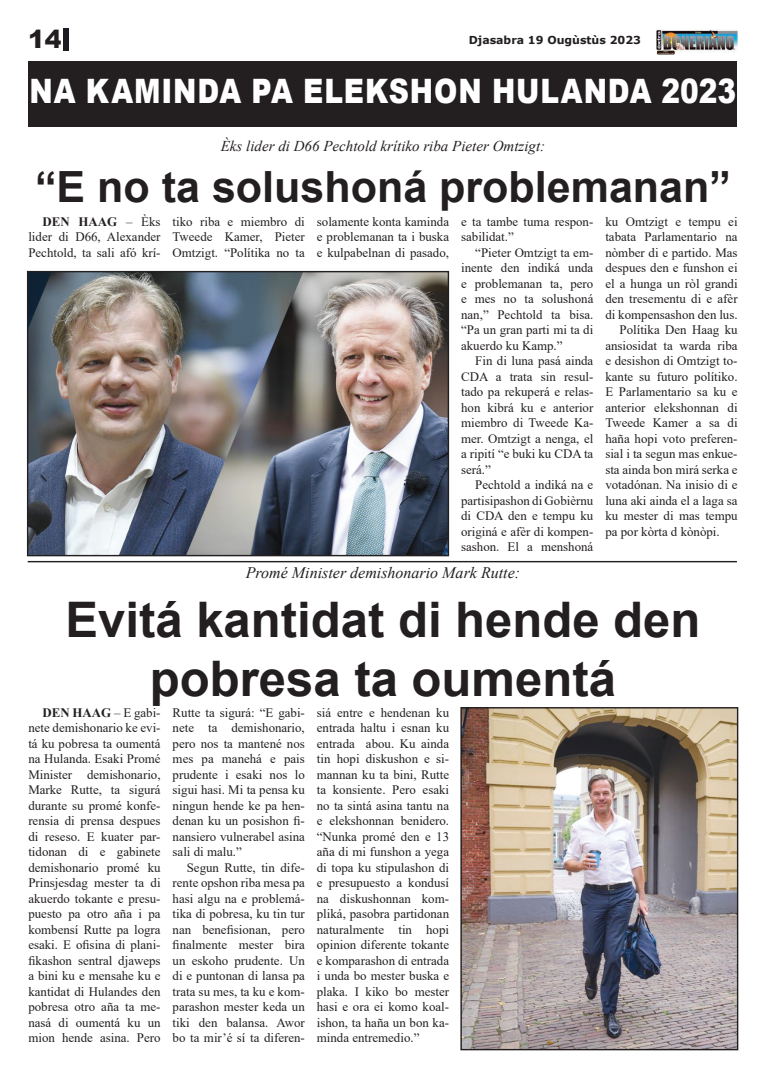
<style>
.page{position:relative;width:766px;height:1078px;background:#fff}
.page>*{position:absolute;margin:0;border:0;box-sizing:border-box;transform-origin:0 0}
.t1{font:700 49px/58.8px "Arial";color:#231f20;text-align:center}
.t2{font:700 43px "Arial";color:#231f20}
.t3{font:900 33.6px "Arial";letter-spacing:.03em;color:#fff;scale:.83 1}
.t4{font:900 25px "Arial";color:#231f20}
.t5{font:italic 16px "Times New Roman";color:#231f20}
.t6{font:italic 15px "Times New Roman";color:#231f20}
.t7{font:12.9px/15.5px "Times New Roman";color:#231f20;text-align:justify}
.t8{font:12px "Minion Pro";color:#231f20}
.t9{font:700 11px "Verdana";color:#231f20}
.s1{font-weight:700}
</style>
<div class="page">
<div style="left:63px;top:28px;width:6px;height:22px;background:#1c1d22"></div>
<img style="left:656px;top:29px;width:81px;height:25px">
<div style="left:28px;top:61px;width:709px;height:66px;background:#231f20"></div>
<img style="left:29px;top:273px;width:418px;height:281px">
<div style="left:27px;top:271px;width:422px;height:285px;border:1px solid #231f20"></div>
<hr style="left:28px;top:561px;width:708px;height:1px;background:#231f20">
<img style="left:462px;top:709px;width:274px;height:339px">
<div style="left:460px;top:707px;width:278px;height:343px;border:1px solid #231f20"></div>
<h3 class="t4" style="left:28px;top:21px;width:35px">14</h3>
<p class="t9" style="left:468px;top:32px;width:174px">Djasabra 19 Ougùstùs 2023</p>
<h3 class="t3" style="left:29px;top:66px;width:852px">NA KAMINDA PA ELEKSHON HULANDA 2023</h3>
<p class="t8" style="left:379px;top:86px;width:8px">+</p>
<p class="t6" style="left:221px;top:135px;width:326px">Èks lider di D66 Pechtold krítiko riba Pieter Omtzigt:</p>
<h2 class="t2" style="left:35px;top:157px;width:697px">“E no ta solushoná problemanan”</h2>
<p class="t7" style="left:172px;top:213px;width:134px">tiko riba e miembro di Tweede Kamer, Pieter Omtzigt. “Polítika no ta</p>
<p class="t7" style="left:317px;top:213px;width:134px">solamente konta kaminda e problemanan ta i buska e kulpabelnan di pasado,</p>
<p class="t7" style="left:461px;top:213px;width:134px">e ta tambe tuma respon&shy;sabilidat.”</p>
<p class="t7" style="left:28px;top:213px;width:134px;text-indent:14px"><span class="s1">DEN HAAG</span> – Èks lider di D66, Alexander Pechtold, ta sali afó krí-</p>
<p class="t7" style="left:605px;top:213px;width:134px">ku Omtzigt e tempu ei</p>
<p class="t7" style="left:605px;top:229px;width:134px">tabata Parlamentario na</p>
<p class="t7" style="left:605px;top:244px;width:134px">nòmber di e partido. Mas</p>
<p class="t7" style="left:605px;top:260px;width:134px">despues den e funshon ei</p>
<p class="t7" style="left:605px;top:275px;width:134px">el a hunga un ròl grandi</p>
<p class="t7" style="left:605px;top:291px;width:134px">den tresementu di e afèr</p>
<p class="t7" style="left:605px;top:306px;width:134px">di kompensashon den lus.</p>
<p class="t7" style="left:619px;top:322px;width:119px">Polítika Den Haag ku</p>
<p class="t7" style="left:605px;top:337px;width:134px">ansiosidat ta warda riba</p>
<p class="t7" style="left:605px;top:353px;width:134px">e desishon di Omtzigt to-</p>
<p class="t7" style="left:605px;top:368px;width:134px">kante su futuro polítiko.</p>
<p class="t7" style="left:605px;top:384px;width:134px">E Parlamentario sa ku e</p>
<p class="t7" style="left:605px;top:399px;width:134px">anterior elekshonnan di</p>
<p class="t7" style="left:605px;top:415px;width:134px">Tweede Kamer a sa di</p>
<p class="t7" style="left:605px;top:430px;width:134px">haña hopi voto preferen-</p>
<p class="t7" style="left:605px;top:446px;width:134px">sial i ta segun mas enkue-</p>
<p class="t7" style="left:605px;top:461px;width:134px">sta ainda bon mirá serka e</p>
<p class="t7" style="left:605px;top:476px;width:134px">votadónan. Na inisio di e</p>
<p class="t7" style="left:605px;top:492px;width:134px">luna aki ainda el a laga sa</p>
<p class="t7" style="left:605px;top:507px;width:134px">ku mester di mas tempu</p>
<p class="t7" style="left:605px;top:523px;width:116px">pa por kòrta d kònòpi.</p>
<p class="t7" style="left:461px;top:244px;width:134px;text-indent:14px">“Pieter Omtzigt ta em&shy;inente den indiká unda e problemanan ta, pero e mes no ta solushoná nan,” Pechtold ta bisa. “Pa un gran parti mi ta di akuerdo ku Kamp.”</p>
<p class="t7" style="left:461px;top:353px;width:134px;text-indent:14px">Fin di luna pasá ainda CDA a trata sin resul&shy;tado pa rekuperá e relas&shy;hon kibrá ku e anterior miembro di Tweede Ka&shy;mer. Omtzigt a nenga, el a ripití “e buki ku CDA ta será.”</p>
<p class="t7" style="left:461px;top:476px;width:134px;text-indent:14px">Pechtold a indiká na e partisipashon di Gobièrnu di CDA den e tempu ku originá e afèr di kompen&shy;sashon. El a menshoná</p>
<p class="t5" style="left:246px;top:561px;width:276px">Promé Minister demishonario Mark Rutte:</p>
<h1 class="t1" style="left:65px;top:590px;width:636px">Evitá kantidat di hende den pobresa ta oumentá</h1>
<p class="t7" style="left:172px;top:704px;width:134px">Rutte ta sigurá: “E gabi&shy;nete ta demishonario, pero nos ta mantené nos mes pa manehá e pais prudente i esaki nos lo sigui hasi. Mi ta pensa ku ningun hende ke pa hen&shy;denan ku un posishon fi&shy;nansiero vulnerabel asina sali di malu.”</p>
<p class="t7" style="left:172px;top:858px;width:134px;text-indent:14px">Segun Rutte, tin dife&shy;rente opshon riba mesa pa hasi algu na e problemá&shy;tika di pobresa, ku tin tur nan benefisionan, pero finalmente mester bira un eskoho prudente. Un di e puntonan di lansa pa trata su mes, ta ku e kom&shy;parashon mester keda un tiki den balansa. Awor bo ta mir’é sí ta diferen-</p>
<p class="t7" style="left:28px;top:704px;width:134px;text-indent:14px"><span class="s1">DEN HAAG</span> – E gabi&shy;nete demishonario ke evi&shy;tá ku pobresa ta oumentá na Hulanda. Esaki Promé Minister demishonario, Marke Rutte, ta sigurá durante su promé konfe&shy;rensia di prensa despues di reseso. E kuater par&shy;tidonan di e gabinete demishonario promé ku Prinsjesdag mester ta di akuerdo tokante e presu&shy;puesto pa otro aña i pa kombensí Rutte pa logra esaki. E ofisina di plani&shy;fikashon sentral djaweps a bini ku e mensahe ku e kantidat di Hulandes den pobresa otro aña ta me&shy;nasá di oumentá ku un mion hende asina. Pero</p>
<p class="t7" style="left:317px;top:704px;width:134px">siá entre e hendenan ku entrada haltu i esnan ku entrada abou. Ku ainda tin hopi diskushon e si&shy;mannan ku ta bini, Rutte ta konsiente. Pero esaki no ta sintá asina tantu na e elekshonnan benidero. “Nunka promé den e 13 aña di mi funshon a yega di topa ku stipulashon di e presupuesto a kondusí na diskushonnan kom&shy;pliká, pasobra partidonan naturalmente tin hopi opinion diferente tokante e komparashon di entrada i unda bo mester buska e plaka. I kiko bo mester hasi e ora ei komo koal&shy;ishon, ta haña un bon ka&shy;minda entremedio.”</p>
</div>
